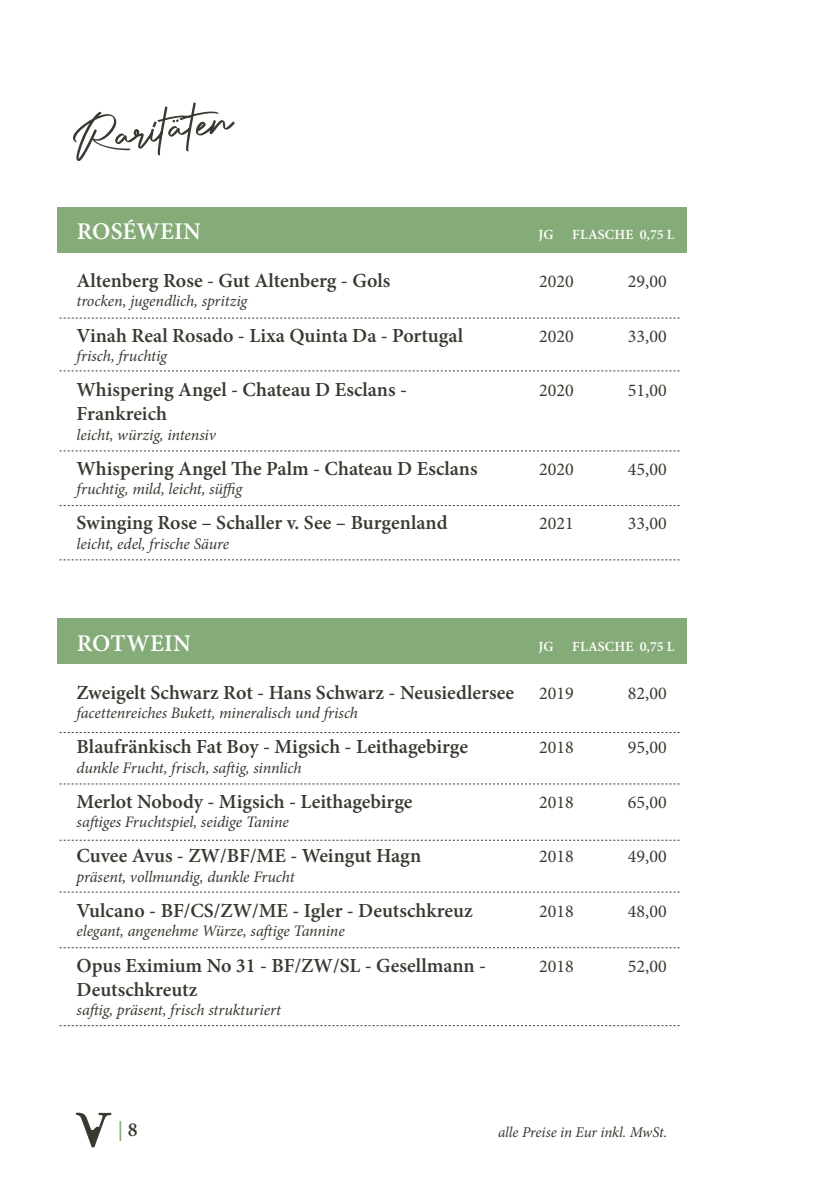
<style>
.page{position:relative;width:840px;height:1191px;background:#fff}
.page>*{position:absolute;margin:0;border:0;box-sizing:border-box;transform-origin:0 0}
.t1{font:600 24px "Minion Pro";letter-spacing:.01em;color:#fff}
.t2{font:600 20px "Minion Pro";color:#373a30}
.t3{font:600 20px "Minion Pro";color:#85ab79}
.t4{font:18px "Minion Pro";color:#373a30}
.t5{font:italic 16px "Minion Pro";letter-spacing:-.01em;color:#373a30}
.t6{font:italic 15px "Minion Pro";letter-spacing:-.01em;color:#373a30}
.t7{font:600 14px "Minion Pro";letter-spacing:.005em;color:#fff}
.s1{font-weight:400;font-size:18px}
.s2{color:#373a30}
</style>
<div class="page">
<div style="left:57px;top:207px;width:629px;height:45px;background:#85ab79"></div>
<div style="left:57px;top:618px;width:629px;height:46px;background:#85ab79"></div>
<svg style="left:60px;top:318px;width:619px;height:1px"></svg>
<svg style="left:60px;top:732px;width:619px;height:1px"></svg>
<svg style="left:60px;top:370px;width:619px;height:1px"></svg>
<svg style="left:60px;top:783px;width:619px;height:1px"></svg>
<svg style="left:60px;top:450px;width:619px;height:1px"></svg>
<svg style="left:60px;top:840px;width:619px;height:1px"></svg>
<svg style="left:60px;top:505px;width:619px;height:1px"></svg>
<svg style="left:60px;top:891px;width:619px;height:1px"></svg>
<svg style="left:60px;top:559px;width:619px;height:1px"></svg>
<svg style="left:60px;top:947px;width:619px;height:1px"></svg>
<svg style="left:60px;top:1025px;width:619px;height:1px"></svg>
<svg style="left:73px;top:102px;width:162px;height:59px"></svg>
<svg style="left:76px;top:1112px;width:35px;height:35px"></svg>
<p class="t1" style="left:77px;top:215px;width:126px">ROSÉWEIN</p>
<p class="t7" style="left:538px;top:225px;width:17px">JG</p>
<p class="t7" style="left:572px;top:225px;width:104px">FLASCHE 0,75 L</p>
<p class="t2" style="left:77px;top:267px;width:315px">Altenberg Rose - Gut Altenberg - Gols</p>
<p class="t4" style="left:539px;top:269px;width:36px">2020</p>
<p class="t4" style="left:627px;top:269px;width:40px">29,00</p>
<p class="t5" style="left:77px;top:290px;width:172px">trocken, jugendlich, spritzig</p>
<p class="t2" style="left:77px;top:321px;width:388px">Vinah Real Rosado - Lixa Quinta Da - Portugal</p>
<p class="t4" style="left:539px;top:324px;width:36px">2020</p>
<p class="t4" style="left:627px;top:324px;width:40px">33,00</p>
<p class="t5" style="left:77px;top:345px;width:92px">frisch, fruchtig</p>
<p class="t2" style="left:77px;top:376px;width:331px">Whispering Angel - Chateau D Esclans -</p>
<p class="t4" style="left:539px;top:378px;width:36px">2020</p>
<p class="t4" style="left:627px;top:378px;width:40px">51,00</p>
<p class="t2" style="left:77px;top:400px;width:92px">Frankreich</p>
<p class="t5" style="left:77px;top:423px;width:141px">leicht, würzig, intensiv</p>
<p class="t2" style="left:77px;top:454px;width:402px">Whispering Angel The Palm - Chateau D Esclans</p>
<p class="t4" style="left:539px;top:457px;width:36px">2020</p>
<p class="t4" style="left:627px;top:457px;width:40px">45,00</p>
<p class="t5" style="left:77px;top:478px;width:167px">fruchtig, mild, leicht, süffig</p>
<p class="t2" style="left:77px;top:509px;width:372px">Swinging Rose – Schaller v. See – Burgenland</p>
<p class="t4" style="left:539px;top:511px;width:36px">2021</p>
<p class="t4" style="left:627px;top:511px;width:40px">33,00</p>
<p class="t5" style="left:77px;top:532px;width:154px">leicht, edel, frische Säure</p>
<p class="t1" style="left:77px;top:626px;width:116px">ROTWEIN</p>
<p class="t7" style="left:538px;top:636px;width:17px">JG</p>
<p class="t7" style="left:572px;top:636px;width:104px">FLASCHE 0,75 L</p>
<p class="t2" style="left:77px;top:678px;width:498px">Zweigelt Schwarz Rot - Hans Schwarz - Neusiedlersee <span class="s1">2019</span></p>
<p class="t4" style="left:627px;top:681px;width:40px">82,00</p>
<p class="t5" style="left:77px;top:702px;width:283px">facettenreiches Bukett, mineralisch und frisch</p>
<p class="t2" style="left:77px;top:733px;width:393px">Blaufränkisch Fat Boy - Migsich - Leithagebirge</p>
<p class="t4" style="left:539px;top:735px;width:36px">2018</p>
<p class="t4" style="left:627px;top:735px;width:40px">95,00</p>
<p class="t5" style="left:77px;top:756px;width:226px">dunkle Frucht, frisch, saftig, sinnlich</p>
<p class="t2" style="left:77px;top:787px;width:337px">Merlot Nobody - Migsich - Leithagebirge</p>
<p class="t4" style="left:539px;top:790px;width:36px">2018</p>
<p class="t4" style="left:627px;top:790px;width:40px">65,00</p>
<p class="t5" style="left:77px;top:811px;width:214px">saftiges Fruchtspiel, seidige Tanine</p>
<p class="t2" style="left:77px;top:842px;width:346px">Cuvee Avus - ZW/BF/ME - Weingut Hagn</p>
<p class="t4" style="left:539px;top:844px;width:36px">2018</p>
<p class="t4" style="left:627px;top:844px;width:40px">49,00</p>
<p class="t5" style="left:77px;top:865px;width:219px">präsent, vollmundig, dunkle Frucht</p>
<p class="t2" style="left:77px;top:896px;width:397px">Vulcano - BF/CS/ZW/ME - Igler - Deutschkreuz</p>
<p class="t4" style="left:539px;top:899px;width:36px">2018</p>
<p class="t4" style="left:627px;top:899px;width:40px">48,00</p>
<p class="t5" style="left:77px;top:920px;width:269px">elegant, angenehme Würze, saftige Tannine</p>
<p class="t2" style="left:77px;top:951px;width:411px">Opus Eximium No 31 - BF/ZW/SL - Gesellmann -</p>
<p class="t4" style="left:539px;top:953px;width:36px">2018</p>
<p class="t4" style="left:627px;top:953px;width:40px">52,00</p>
<p class="t2" style="left:77px;top:975px;width:122px">Deutschkreutz</p>
<p class="t5" style="left:77px;top:998px;width:206px">saftig, präsent, frisch strukturiert</p>
<p class="t3" style="left:118px;top:1115px;width:21px">| <span class="s2">8</span></p>
<p class="t6" style="left:497px;top:1121px;width:171px">alle Preise in Eur inkl. MwSt.</p>
</div>
